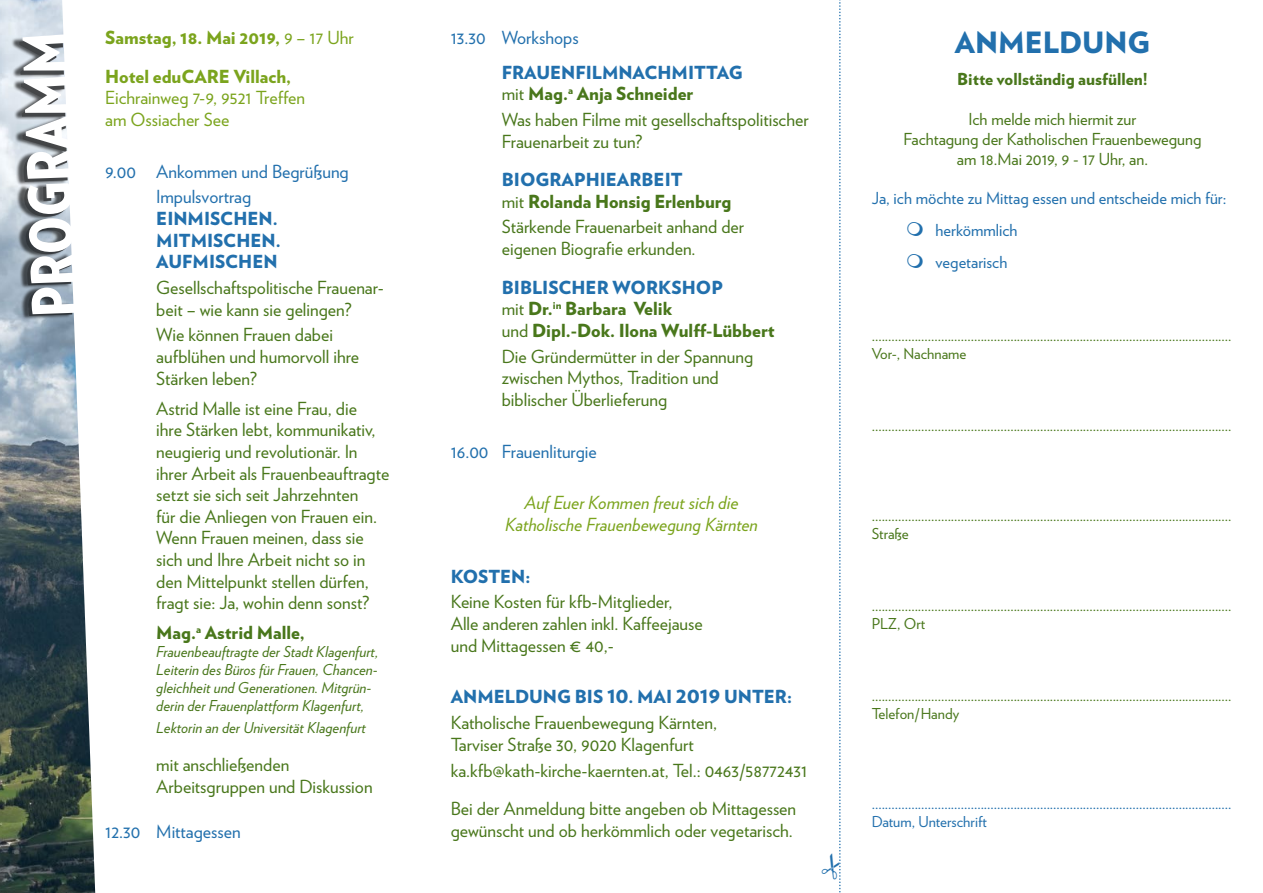
<style>
.page{position:relative;width:1263px;height:893px;background:#fff}
.page>*{position:absolute;margin:0;border:0;box-sizing:border-box;transform-origin:0 0}
.t1{font:900 58.95px "Verlag Condensed";color:#fff}
.t2{font:900 29.25px "Verlag";color:#2270ad}
.t3{font:18px/21.6px "Verlag";color:#49771b}
.t4{font:900 18px/21.6px "Verlag";color:#49771b}
.t5{font:900 18px/21.6px "Verlag";color:#2270ad}
.t6{font:18px/25.8px "Verlag";color:#2270ad}
.t7{font:italic 18px/21.6px "Verlag";color:#7ba41d;text-align:center}
.t8{font:900 18px/38.4px "Verlag";color:#7ba41d}
.t9{font:18px/21.6px "Verlag";color:#7ba41d}
.t10{font:16.5px/19.8px "Verlag";color:#49771b;text-align:center}
.t11{font:16.5px/32px "Verlag";color:#2270ad}
.t12{font:900 16.5px "Verlag";color:#49771b}
.t13{font:15px/18px "Verlag";color:#49771b}
.t14{font:italic 15px/18px "Verlag";color:#49771b}
.t15{font:15px/18px "Verlag";color:#2270ad}
.s1{font-weight:400}
.s2{font-weight:400;color:#49771b}
.s3{color:#49771b}
.s4{color:#2270ad}
</style>
<div class="page">
<img style="left:0;top:0;width:95px;height:893px">
<div style="left:11px;top:35px;width:61px;height:285px;background:#000;opacity:.9"></div>
<svg style="left:839px;top:0;width:2px;height:893px"></svg>
<h1 class="t1" style="left:8px;top:319px;width:287px;rotate:-92deg">PROGRAMM</h1>
<p class="t8" style="left:105px;top:18px;width:250px">Samstag, 18. Mai 2019, <span class="s1">9 – 17 Uhr<br></span>Hotel eduCARE Villach,</p>
<p class="t9" style="left:105px;top:86px;width:201px">Eichrainweg 7-9, 9521 Treffen am Ossiacher See</p>
<p class="t6" style="left:156px;top:157px;width:194px;text-indent:-51px">9.00 Ankommen und Begrüßung<br>Impulsvortrag</p>
<p class="t5" style="left:156px;top:207px;width:126px">EINMISCHEN.<br>MITMISCHEN.<br>AUFMISCHEN</p>
<p class="t3" style="left:156px;top:276px;width:229px">Gesellschaftspolitische Frauenar&shy;beit – wie kann sie gelingen?</p>
<p class="t3" style="left:156px;top:323px;width:204px">Wie können Frauen dabei aufblühen und humorvoll ihre<br>Stärken leben?</p>
<p class="t3" style="left:156px;top:397px;width:235px">Astrid Malle ist eine Frau, die<br>ihre Stärken lebt, kommunikativ, neugierig und revolutionär. In ihrer Arbeit als Frauenbeauftragte setzt sie sich seit Jahrzehnten<br>für die Anliegen von Frauen ein.<br>Wenn Frauen meinen, dass sie sich und Ihre Arbeit nicht so in den Mittelpunkt stellen dürfen, fragt sie: Ja, wohin denn sonst?</p>
<p class="t4" style="left:156px;top:621px;width:150px">Mag.<sup>a</sup> Astrid Malle,</p>
<p class="t14" style="left:156px;top:642px;width:224px">Frauenbeauftragte der Stadt Klagenfurt, Leiterin des Büros für Frauen, Chancen&shy;gleichheit und Generationen. Mitgrün&shy;derin der Frauenplattform Klagenfurt,</p>
<p class="t14" style="left:156px;top:718px;width:211px">Lektorin an der Universität Klagenfurt</p>
<p class="t3" style="left:156px;top:753px;width:218px">mit anschließenden<br>Arbeitsgruppen und Diskussion</p>
<p class="t6" style="left:105px;top:818px;width:137px">12.30 Mittagessen</p>
<p class="t6" style="left:451px;top:24px;width:129px">13.30 Workshops</p>
<p class="t5" style="left:502px;top:60px;width:242px">FRAUENFILMNACHMITTAG <span class="s2">mit</span> <span class="s3">Mag.</span><sup>a</sup> <span class="s3">Anja Schneider</span></p>
<p class="t3" style="left:502px;top:108px;width:308px">Was haben Filme mit gesellschaftspolitischer<br>Frauenarbeit zu tun?</p>
<p class="t4" style="left:502px;top:168px;width:231px"><span class="s4">BIOGRAPHIEARBEIT<br></span><span class="s1">mit</span> Rolanda Honsig Erlenburg</p>
<p class="t3" style="left:502px;top:215px;width:244px">Stärkende Frauenarbeit anhand der eigenen Biografie erkunden.</p>
<p class="t4" style="left:502px;top:275px;width:274px"><span class="s4">BIBLISCHER WORKSHOP<br></span><span class="s1">mit</span> Dr.<sup>in</sup> Barbara Velik<br><span class="s1">und</span> Dipl.-Dok. Ilona Wulff-Lübbert</p>
<p class="t3" style="left:502px;top:344px;width:253px">Die Gründermütter in der Spannung zwischen Mythos, Tradition und biblischer Überlieferung</p>
<p class="t6" style="left:451px;top:437px;width:148px">16.00 Frauenliturgie</p>
<p class="t7" style="left:505px;top:491px;width:254px">Auf Euer Kommen freut sich die<br>Katholische Frauenbewegung Kärnten</p>
<p class="t5" style="left:451px;top:564px;width:81px">KOSTEN:</p>
<p class="t3" style="left:451px;top:590px;width:254px">Keine Kosten für kfb-Mitglieder,<br>Alle anderen zahlen inkl. Kaffeejause und Mittagessen € 40,-</p>
<p class="t5" style="left:451px;top:685px;width:343px">ANMELDUNG BIS 10. MAI 2019 UNTER:</p>
<p class="t3" style="left:451px;top:711px;width:268px">Katholische Frauenbewegung Kärnten,<br>Tarviser Straße 30, 9020 Klagenfurt</p>
<p class="t3" style="left:451px;top:750px;width:358px;line-height:38.4px">ka.kfb@kath-kirche-kaernten.at, Tel.: 0463/58772431<br>Bei der Anmeldung bitte angeben ob Mittagessen</p>
<p class="t3" style="left:451px;top:818px;width:344px">gewünscht und ob herkömmlich oder vegetarisch.</p>
<h2 class="t2" style="left:955px;top:18px;width:197px">ANMELDUNG</h2>
<p class="t12" style="left:957px;top:66px;width:192px">Bitte vollständig ausfüllen!</p>
<p class="t10" style="left:903px;top:108px;width:299px">Ich melde mich hiermit zur<br>Fachtagung der Katholischen Frauenbewegung am 18.Mai 2019, 9 - 17 Uhr, an.</p>
<p class="t11" style="left:935px;top:182px;width:292px;text-indent:-64px">Ja, ich möchte zu Mittag essen und entscheide mich für: herkömmlich<br>vegetarisch</p>
<p class="t13" style="left:872px;top:326px;width:361px">.............................................................................................................<br>Vor-, Nachname</p>
<p class="t13" style="left:872px;top:416px;width:361px">.............................................................................................................</p>
<p class="t13" style="left:872px;top:506px;width:361px">.............................................................................................................<br>Straße</p>
<p class="t13" style="left:872px;top:596px;width:361px">.............................................................................................................<br>PLZ, Ort</p>
<p class="t13" style="left:872px;top:686px;width:361px">.............................................................................................................<br>Telefon/Handy</p>
<p class="t15" style="left:872px;top:794px;width:361px">.............................................................................................................<br>Datum, Unterschrift</p>
</div>
